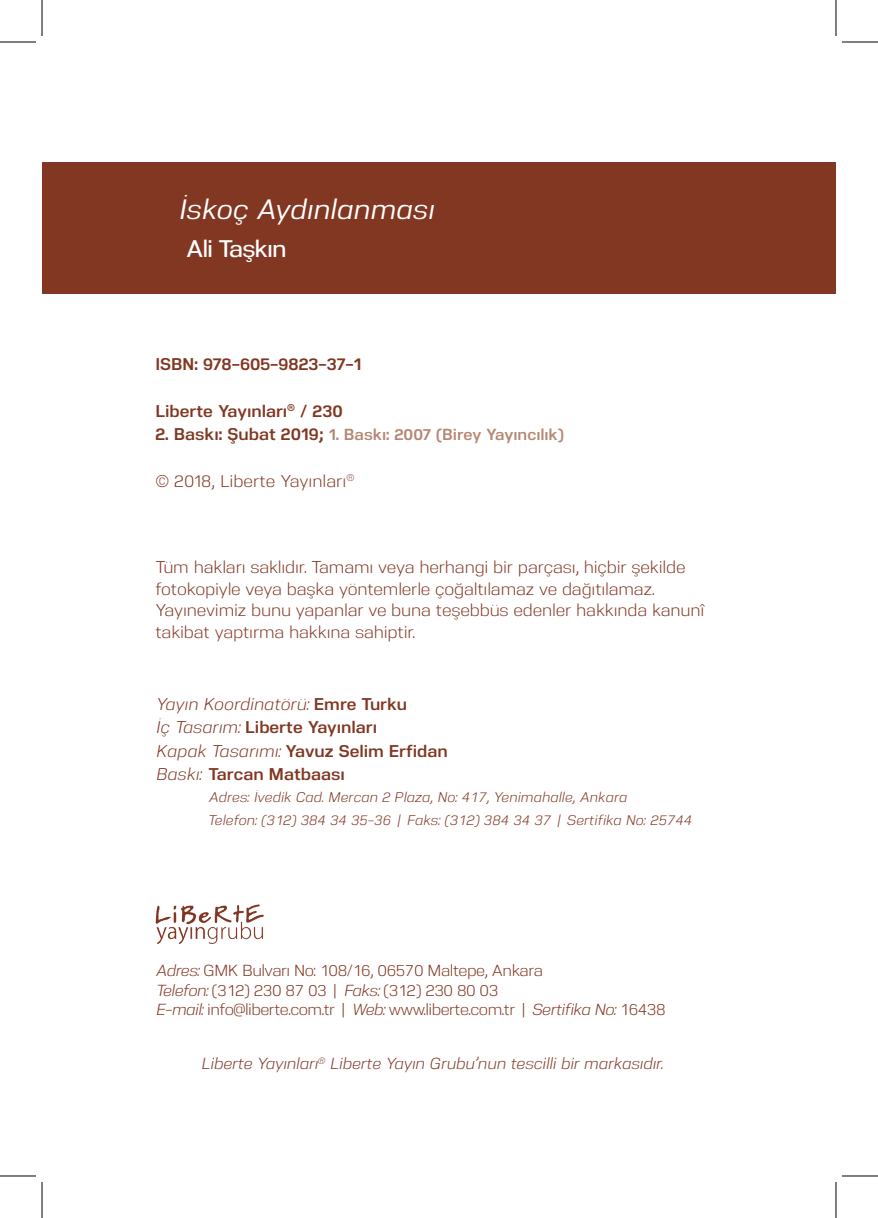
<style>
.page{position:relative;width:878px;height:1218px;background:#fff}
.page>*{position:absolute;margin:0;border:0;box-sizing:border-box;transform-origin:0 0}
.Ana_Paragraf{font:italic 500 28px "Nuber";color:#fff}
.Ana_Paragraf-2{font:600 24px "Nuber";letter-spacing:-.04em;color:#fff}
.İçindekiler_1__Düzey{font:17px/21.6px "Nuber";letter-spacing:-.01em;color:#813722}
.t1{font:700 17px "Nuber";color:#813722}
.t2{font:italic 17px "Nuber";color:#813722}
.t3{font:16px "Nuber";letter-spacing:-.03em;color:#813722}
.t4{font:italic 16px "Nuber";letter-spacing:-.01em;color:#813722}
.t5{font:700 16px "Nuber";color:#b58773}
.t6{font:italic 14px "Nuber";color:#813722}
.s1{font-size:17px;color:#813722}
.s2{font-weight:700;font-style:normal}
.s3{font-weight:400;font-style:italic}
.s4{font-style:italic}
</style>
<div class="page">
<div style="left:42px;top:162px;width:765px;height:132px;background:#813722"></div>
<img style="left:155px;top:904px;width:109px;height:41px">
<div style="left:807px;top:162px;width:29px;height:132px;background:#813722"></div>
<hr style="left:0;top:42px;width:36px;height:1px;background:#000001">
<hr style="left:842px;top:42px;width:36px;height:1px;background:#000001">
<hr style="left:0;top:1176px;width:36px;height:1px;background:#000001">
<hr style="left:842px;top:1176px;width:36px;height:1px;background:#000001">
<hr style="left:42px;top:0;width:1px;height:36px;background:#000001">
<hr style="left:42px;top:1182px;width:1px;height:36px;background:#000001">
<hr style="left:835px;top:0;width:1px;height:36px;background:#000001">
<hr style="left:835px;top:1182px;width:1px;height:36px;background:#000001">
<p class="Ana_Paragraf" style="left:178px;top:190px;width:257px">İskoç Aydınlanması</p>
<p class="Ana_Paragraf-2" style="left:186px;top:232px;width:102px">Ali Taşkın</p>
<p class="t1" style="left:155px;top:352px;width:208px">ISBN: 978-605-9823-37-1</p>
<p class="t1" style="left:155px;top:399px;width:189px">Liberte Yayınları<sup>®</sup> / 230</p>
<p class="t5" style="left:155px;top:423px;width:410px"><span class="s1">2. Baskı: Şubat 2019;</span> 1. Baskı: 2007 (Birey Yayıncılık)</p>
<p class="İçindekiler_1__Düzey" style="left:155px;top:469px;width:200px">© 2018, Liberte Yayınları<sup>®</sup></p>
<p class="İçindekiler_1__Düzey" style="left:155px;top:556px;width:550px">Tüm hakları saklıdır. Tamamı veya herhangi bir parçası, hiçbir şekilde fotokopiyle veya başka yöntemlerle çoğaltılamaz ve dağıtılamaz.<br>Yayınevimiz bunu yapanlar ve buna teşebbüs edenler hakkında kanunî takibat yaptırma hakkına sahiptir.</p>
<p class="t2" style="left:155px;top:692px;width:253px">Yayın Koordinatörü: <span class="s2">Emre Turku</span></p>
<p class="t1" style="left:155px;top:715px;width:223px"><span class="s3">İç Tasarım:</span> Liberte Yayınları</p>
<p class="t1" style="left:155px;top:739px;width:294px"><span class="s3">Kapak Tasarımı:</span> Yavuz Selim Erfidan</p>
<p class="t1" style="left:155px;top:762px;width:191px"><span class="s3">Baskı:</span> Tarcan Matbaası</p>
<p class="t6" style="left:208px;top:787px;width:420px">Adres: İvedik Cad. Mercan 2 Plaza, No: 417, Yenimahalle, Ankara</p>
<p class="t6" style="left:208px;top:810px;width:485px">Telefon: (312) 384 34 35-36 | Faks: (312) 384 34 37 | Sertifika No: 25744</p>
<p class="t3" style="left:155px;top:960px;width:389px"><span class="s4">Adres:</span> GMK Bulvarı No: 108/16, 06570 Maltepe, Ankara</p>
<p class="t3" style="left:155px;top:979px;width:344px"><span class="s4">Telefon:</span> (312) 230 87 03 | <span class="s4">Faks:</span> (312) 230 80 03</p>
<p class="t3" style="left:155px;top:998px;width:512px"><span class="s4">E-mail:</span> info@liberte.com.tr | <span class="s4">Web:</span> www.liberte.com.tr | <span class="s4">Sertifika No:</span> 16438</p>
<p class="t4" style="left:201px;top:1052px;width:463px">Liberte Yayınları<sup>®</sup> Liberte Yayın Grubu’nun tescilli bir markasıdır.</p>
</div>
